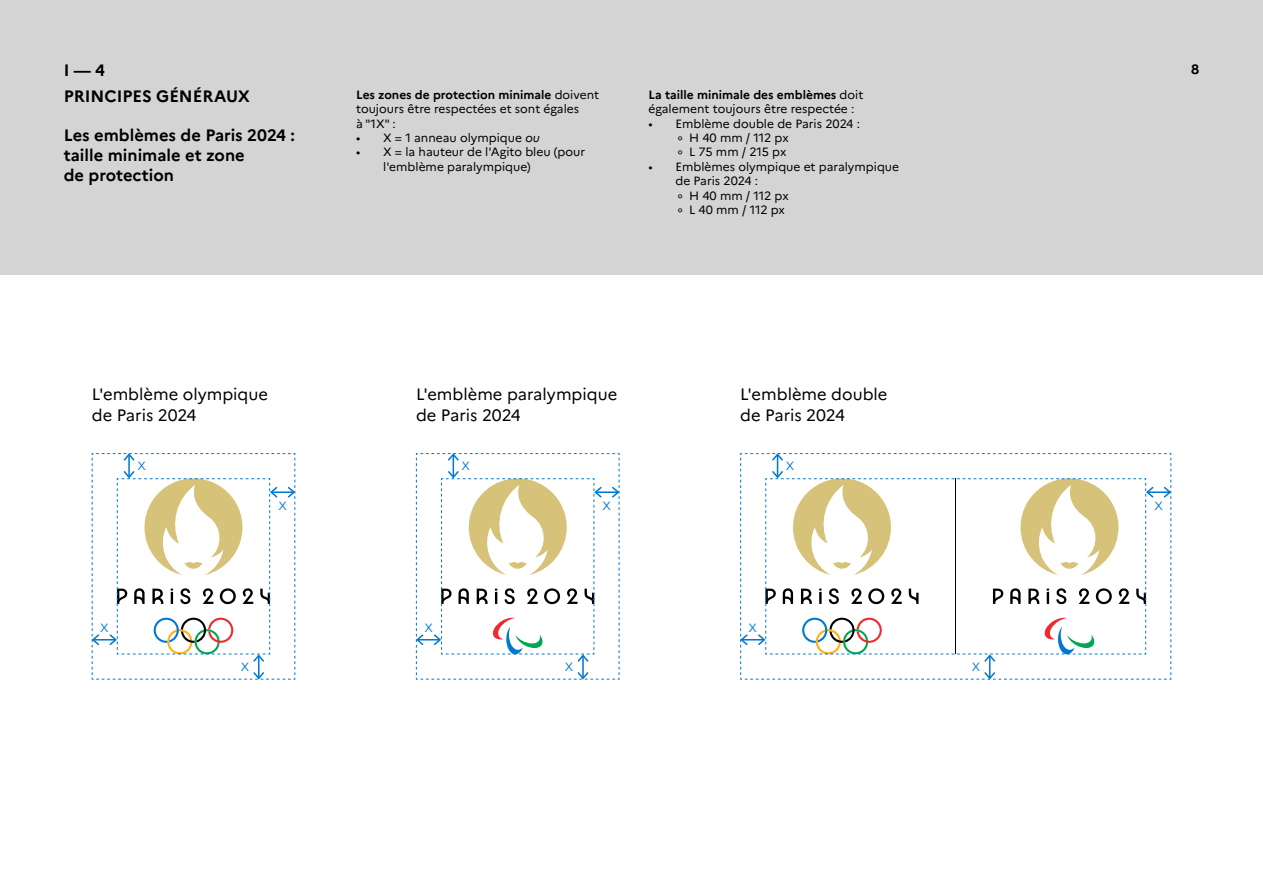
<style>
.page{position:relative;width:1263px;height:893px;background:#fff}
.page>*{position:absolute;margin:0;border:0;box-sizing:border-box;transform-origin:0 0}
.t1{font:300 16.65px "Marianne";color:#0078d1}
.t2{font:16.5px "Marianne";color:#000}
.t3{font:700 16.5px/19.8px "Marianne";color:#000}
.t4{font:700 13.5px "Marianne";color:#000}
.t5{font:12px/14.4px "Marianne";color:#000}
.s1{font-weight:700}
.s2{font-style:italic}
</style>
<div class="page">
<svg style="left:91px;top:453px;width:204px;height:227px"></svg>
<svg style="left:416px;top:453px;width:204px;height:227px"></svg>
<svg style="left:740px;top:453px;width:431px;height:227px"></svg>
<div style="left:0;top:0;width:1263px;height:275px;background:#d4d4d4"></div>
<p class="t3" style="left:64px;top:60px;width:43px">I — 4</p>
<p class="t3" style="left:64px;top:86px;width:188px">PRINCIPES GÉNÉRAUX</p>
<p class="t3" style="left:64px;top:125px;width:233px">Les emblèmes de Paris 2024 : taille minimale et zone<br>de protection</p>
<p class="t5" style="left:356px;top:87px;width:245px"><span class="s1">Les zones de protection minimale</span> doivent toujours être respectées et sont égales<br>à "1X" :</p>
<p class="t5" style="left:356px;top:130px;width:185px">• X = 1 anneau olympique <span class="s2">ou</span></p>
<p class="t5" style="left:383px;top:145px;width:204px;text-indent:-27px">• X = la hauteur de l'Agito bleu (pour l'emblème paralympique)</p>
<p class="t5" style="left:648px;top:87px;width:216px"><span class="s1">La taille minimale des emblèmes</span> doit également toujours être respectée :</p>
<p class="t5" style="left:648px;top:116px;width:213px">• Emblème double de Paris 2024 :</p>
<p class="t5" style="left:678px;top:130px;width:113px">° H 40 mm / 112 px</p>
<p class="t5" style="left:678px;top:145px;width:110px">° L 75 mm / 215 px</p>
<p class="t5" style="left:675px;top:159px;width:225px;text-indent:-27px">• Emblèmes olympique et paralympique de Paris 2024 :</p>
<p class="t5" style="left:678px;top:188px;width:113px">° H 40 mm / 112 px</p>
<p class="t5" style="left:678px;top:202px;width:109px">° L 40 mm / 112 px</p>
<p class="t4" style="left:1191px;top:61px;width:10px">8</p>
<p class="t2" style="left:92px;top:384px;width:178px">L'emblème olympique</p>
<p class="t2" style="left:92px;top:405px;width:106px">de Paris 2024</p>
<p class="t2" style="left:416px;top:384px;width:203px">L'emblème paralympique</p>
<p class="t2" style="left:416px;top:405px;width:106px">de Paris 2024</p>
<p class="t2" style="left:740px;top:384px;width:149px">L'emblème double</p>
<p class="t2" style="left:740px;top:405px;width:106px">de Paris 2024</p>
<p class="t1" style="left:137px;top:454px;width:10px">x</p>
<p class="t1" style="left:462px;top:454px;width:10px">x</p>
<p class="t1" style="left:786px;top:454px;width:10px">x</p>
<p class="t1" style="left:278px;top:494px;width:10px">x</p>
<p class="t1" style="left:603px;top:494px;width:10px">x</p>
<p class="t1" style="left:1154px;top:494px;width:10px">x</p>
<p class="t1" style="left:100px;top:615px;width:10px">x</p>
<p class="t1" style="left:424px;top:615px;width:10px">x</p>
<p class="t1" style="left:749px;top:615px;width:10px">x</p>
<p class="t1" style="left:241px;top:655px;width:10px">x</p>
<p class="t1" style="left:565px;top:655px;width:10px">x</p>
<p class="t1" style="left:972px;top:655px;width:10px">x</p>
</div>
